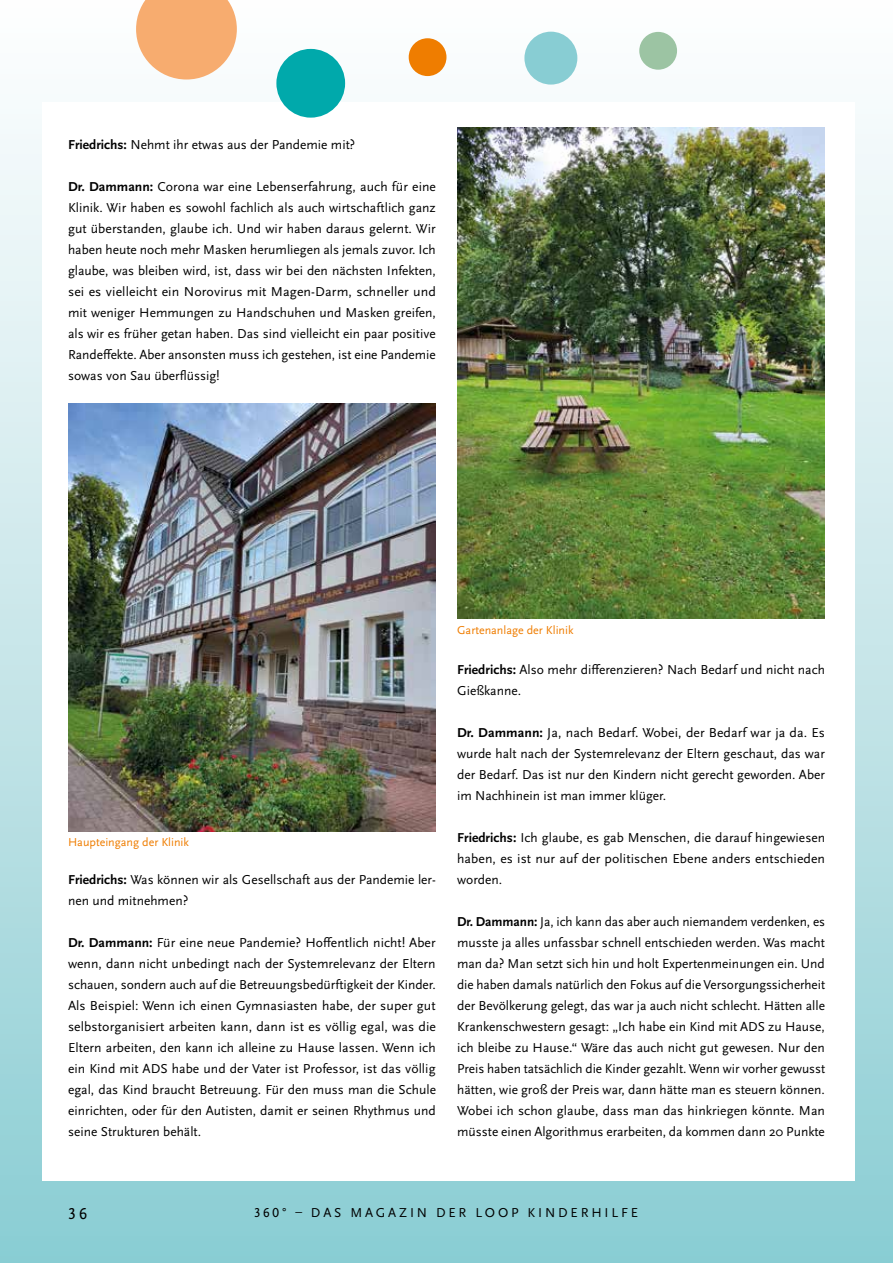
<style>
.page{position:relative;width:893px;height:1263px;background:#fff}
.page>*{position:absolute;margin:0;border:0;box-sizing:border-box;transform-origin:0 0}
.t1{font:16.5px "Scala Sans Pro";color:#000}
.t2{font:13.5px/21px "Scala Sans Pro";color:#000;text-align:justify}
.t3{font:13.5px "Scala Sans Pro";letter-spacing:.21em;color:#000}
.t4{font:12px "Scala Sans Pro";color:#ef7d00}
.s1{font-weight:700}
</style>
<div class="page">
<div style="left:0;top:0;width:893px;height:1263px;background:linear-gradient(to bottom,#fff,#90cfd5)"></div>
<div style="left:43px;top:102px;width:812px;height:1078px;background:#fff"></div>
<img style="left:68px;top:404px;width:368px;height:427px">
<img style="left:457px;top:128px;width:368px;height:490px">
<svg style="left:136px;top:0;width:101px;height:80px"></svg>
<div style="left:276px;top:49px;width:69px;height:69px;background:#00a9ab;border-radius:50%"></div>
<div style="left:409px;top:38px;width:37px;height:38px;background:#ef7d00;border-radius:50%"></div>
<div style="left:524px;top:32px;width:53px;height:53px;background:#88cdd3;border-radius:50%"></div>
<div style="left:639px;top:32px;width:38px;height:38px;background:#9cc4a3;border-radius:50%"></div>
<p class="t2" style="left:68px;top:134px;width:289px"><span class="s1">Friedrichs:</span> Nehmt ihr etwas aus der Pandemie mit?</p>
<p class="t2" style="left:68px;top:176px;width:370px"><span class="s1">Dr. Dammann:</span> Corona war eine Lebenserfahrung, auch für eine Klinik. Wir haben es sowohl fachlich als auch wirtschaftlich ganz gut überstanden, glaube ich. Und wir haben daraus gelernt. Wir haben heute noch mehr Masken herumliegen als jemals zuvor. Ich glaube, was bleiben wird, ist, dass wir bei den nächsten Infekten, sei es vielleicht ein Norovirus mit Magen-Darm, schneller und mit weniger Hemmungen zu Handschuhen und Masken greifen, als wir es früher getan haben. Das sind vielleicht ein paar positive Randeffekte. Aber ansonsten muss ich gestehen, ist eine Pandemie sowas von Sau überflüssig!</p>
<p class="t4" style="left:68px;top:835px;width:123px">Haupteingang der Klinik</p>
<p class="t2" style="left:68px;top:869px;width:369px"><span class="s1">Friedrichs:</span> Was können wir als Gesellschaft aus der Pandemie ler&shy;nen und mitnehmen?</p>
<p class="t2" style="left:68px;top:932px;width:370px"><span class="s1">Dr. Dammann:</span> Für eine neue Pandemie? Hoffentlich nicht! Aber wenn, dann nicht unbedingt nach der Systemrelevanz der Eltern schauen, sondern auch auf die Betreuungsbedürftigkeit der Kinder.<br>Als Beispiel: Wenn ich einen Gymnasiasten habe, der super gut selbstorganisiert arbeiten kann, dann ist es völlig egal, was die Eltern arbeiten, den kann ich alleine zu Hause lassen. Wenn ich ein Kind mit ADS habe und der Vater ist Professor, ist das völlig egal, das Kind braucht Betreuung. Für den muss man die Schule einrichten, oder für den Autisten, damit er seinen Rhythmus und seine Strukturen behält.</p>
<p class="t4" style="left:457px;top:623px;width:118px">Gartenanlage der Klinik</p>
<p class="t2" style="left:457px;top:659px;width:369px"><span class="s1">Friedrichs:</span> Also mehr differenzieren? Nach Bedarf und nicht nach<br>Gießkanne.</p>
<p class="t2" style="left:457px;top:722px;width:369px"><span class="s1">Dr. Dammann:</span> Ja, nach Bedarf. Wobei, der Bedarf war ja da. Es wurde halt nach der Systemrelevanz der Eltern geschaut, das war der Bedarf. Das ist nur den Kindern nicht gerecht geworden. Aber im Nachhinein ist man immer klüger.</p>
<p class="t2" style="left:457px;top:827px;width:370px"><span class="s1">Friedrichs:</span> Ich glaube, es gab Menschen, die darauf hingewiesen haben, es ist nur auf der politischen Ebene anders entschieden worden.</p>
<p class="t2" style="left:457px;top:911px;width:370px"><span class="s1">Dr. Dammann:</span> Ja, ich kann das aber auch niemandem verdenken, es musste ja alles unfassbar schnell entschieden werden. Was macht man da? Man setzt sich hin und holt Expertenmeinungen ein. Und die haben damals natürlich den Fokus auf die Versorgungssicherheit der Bevölkerung gelegt, das war ja auch nicht schlecht. Hätten alle Krankenschwestern gesagt: „Ich habe ein Kind mit ADS zu Hause, ich bleibe zu Hause.“ Wäre das auch nicht gut gewesen. Nur den Preis haben tatsächlich die Kinder gezahlt. Wenn wir vorher gewusst hätten, wie groß der Preis war, dann hätte man es steuern können.<br>Wobei ich schon glaube, dass man das hinkriegen könnte. Man müsste einen Algorithmus erarbeiten, da kommen dann 20 Punkte</p>
<p class="t1" style="left:68px;top:1204px;width:21px">36</p>
<p class="t3" style="left:254px;top:1204px;width:385px">360° – DAS MAGAZIN DER LOOP KINDERHILFE</p>
</div>
